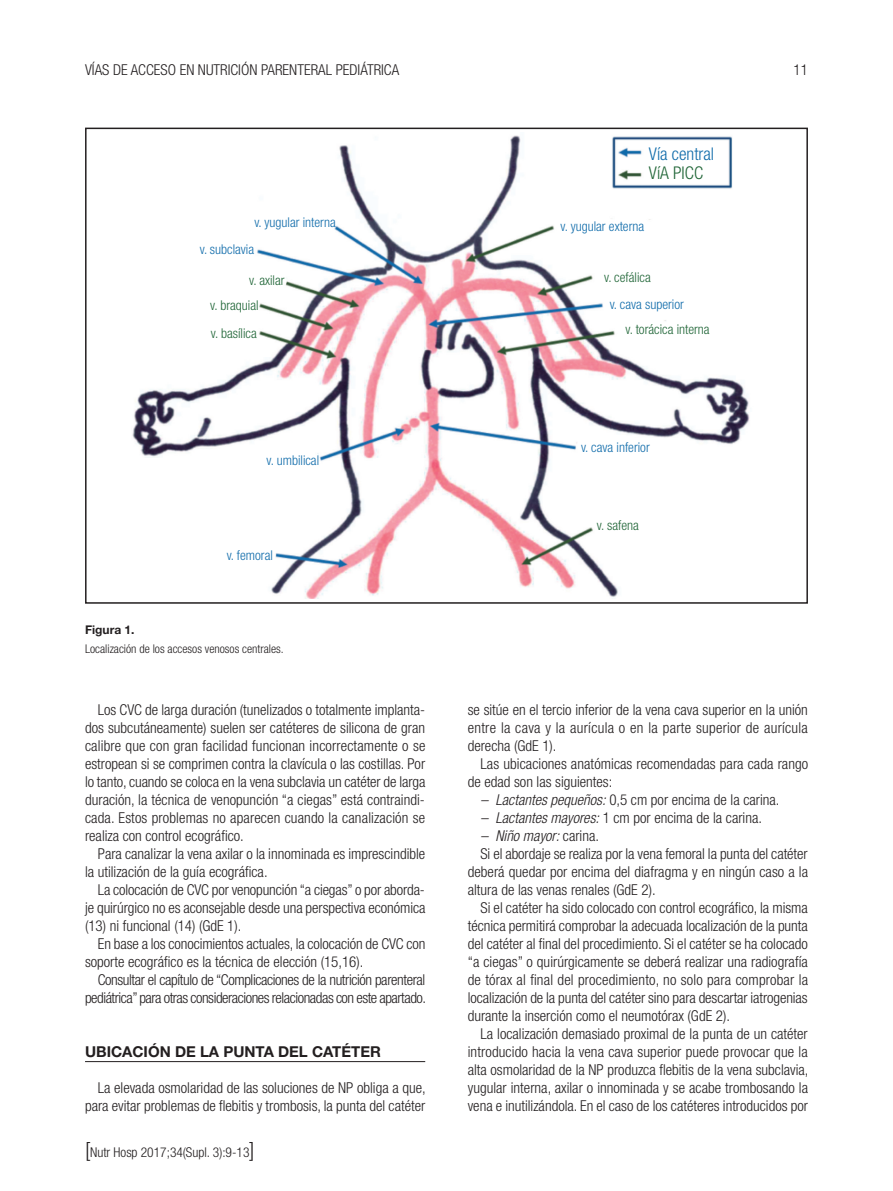
<style>
.page{position:relative;width:893px;height:1191px;background:#fff}
.page>*{position:absolute;margin:0;border:0;box-sizing:border-box;transform-origin:0 0}
.t1{font:300 condensed 17.55px "Helvetica Neue LT Std";color:#126dab}
.t2{font:300 condensed 17.55px "Helvetica Neue LT Std";color:#216638}
.t3{font:300 condensed 15px/18px "Helvetica Neue LT Std";color:#231f20;text-align:justify}
.t4{font:300 condensed 15px/18px "Helvetica Neue LT Std";letter-spacing:-.03em;color:#231f20;text-align:right}
.t5{font:700 15px "Helvetica Neue LT Std";color:#231f20}
.t6{font:italic 300 condensed 15px "Helvetica Neue LT Std";color:#231f20}
.t7{font:300 condensed 13.5px "Helvetica Neue LT Std";color:#126dab}
.t8{font:300 condensed 13.5px/25px "Helvetica Neue LT Std";color:#216638}
.t9{font:300 condensed 13.5px "Helvetica Neue LT Std";color:#231f20}
.t10{font:300 condensed 12px "Helvetica Neue LT Std";color:#231f20}
.t11{font:700 12px "Helvetica Neue LT Std";color:#231f20}
.s1{font-size:21px}
.s2{font-style:italic}
.s3{font-style:normal}
</style>
<div class="page">
<hr style="left:85px;top:1061px;width:340px;height:1px;background:#231f20">
<img style="left:132px;top:135px;width:618px;height:464px">
<div style="left:85px;top:128px;width:723px;height:475px;border:2px solid #231f20"></div>
<p class="t3" style="left:85px;top:60px;width:316px">VÍAS DE ACCESO EN NUTRICIÓN PARENTERAL PEDIÁTRICA</p>
<p class="t3" style="left:793px;top:60px;width:16px">11</p>
<p class="t7" style="left:254px;top:214px;width:83px">v. yugular interna</p>
<p class="t7" style="left:200px;top:241px;width:56px">v. subclavia</p>
<p class="t8" style="left:210px;top:267px;width:76px;text-indent:39px">v. axilar v. braquial</p>
<p class="t8" style="left:211px;top:321px;width:47px">v. basílica</p>
<p class="t7" style="left:267px;top:452px;width:54px">v. umbilical</p>
<p class="t7" style="left:227px;top:547px;width:48px">v. femoral</p>
<p class="t11" style="left:85px;top:622px;width:51px">Figura 1.</p>
<p class="t10" style="left:85px;top:641px;width:200px">Localización de los accesos venosos centrales.</p>
<p class="t3" style="left:85px;top:700px;width:342px;text-indent:13px">Los CVC de larga duración (tunelizados o totalmente implanta&shy;dos subcutáneamente) suelen ser catéteres de silicona de gran calibre que con gran facilidad funcionan incorrectamente o se estropean si se comprimen contra la clavícula o las costillas. Por lo tanto, cuando se coloca en la vena subclavia un catéter de larga duración, la técnica de venopunción “a ciegas” está contraindi&shy;cada. Estos problemas no aparecen cuando la canalización se realiza con control ecográfico.</p>
<p class="t3" style="left:85px;top:844px;width:342px;text-indent:13px">Para canalizar la vena axilar o la innominada es imprescindible la utilización de la guía ecográfica.</p>
<p class="t3" style="left:85px;top:880px;width:342px;text-indent:13px">La colocación de CVC por venopunción “a ciegas” o por aborda&shy;je quirúrgico no es aconsejable desde una perspectiva económica (13) ni funcional (14) (GdE 1).</p>
<p class="t3" style="left:85px;top:934px;width:342px;text-indent:13px">En base a los conocimientos actuales, la colocación de CVC con soporte ecográfico es la técnica de elección (15,16).</p>
<p class="t4" style="left:85px;top:970px;width:343px">Consultar el capítulo de “Complicaciones de la nutrición parenteral pediátrica” para otras consideraciones relacionadas con este apartado.</p>
<p class="t5" style="left:85px;top:1042px;width:297px">UBICACIÓN DE LA PUNTA DEL CATÉTER</p>
<p class="t3" style="left:85px;top:1078px;width:342px;text-align:right">La elevada osmolaridad de las soluciones de NP obliga a que, para evitar problemas de flebitis y trombosis, la punta del catéter</p>
<p class="t9" style="left:85px;top:1144px;width:171px"><span class="s1">[</span>Nutr Hosp 2017;34(Supl. 3):9-13<span class="s1">]</span></p>
<p class="t1" style="left:649px;top:144px;width:67px">Vía central</p>
<p class="t2" style="left:649px;top:163px;width:56px">VíA PICC</p>
<p class="t7" style="left:560px;top:218px;width:85px">v. yugular externa</p>
<p class="t8" style="left:604px;top:264px;width:48px">v. cefálica</p>
<p class="t7" style="left:610px;top:296px;width:76px">v. cava superior</p>
<p class="t8" style="left:625px;top:316px;width:86px">v. torácica interna</p>
<p class="t7" style="left:581px;top:439px;width:70px">v. cava inferior</p>
<p class="t8" style="left:597px;top:513px;width:43px">v. safena</p>
<p class="t3" style="left:468px;top:700px;width:342px">se sitúe en el tercio inferior de la vena cava superior en la unión entre la cava y la aurícula o en la parte superior de aurícula derecha (GdE 1).</p>
<p class="t3" style="left:468px;top:754px;width:342px;text-indent:13px">Las ubicaciones anatómicas recomendadas para cada rango de edad son las siguientes:</p>
<p class="t3" style="left:480px;top:790px;width:300px"><span class="s2">– Lactantes pequeños:</span> 0,5 cm por encima de la carina.</p>
<p class="t3" style="left:480px;top:808px;width:283px"><span class="s2">– Lactantes mayores:</span> 1 cm por encima de la carina.</p>
<p class="t6" style="left:480px;top:827px;width:120px">– Niño mayor: <span class="s3">carina.</span></p>
<p class="t3" style="left:480px;top:844px;width:329px">Si el abordaje se realiza por la vena femoral la punta del catéter</p>
<p class="t3" style="left:468px;top:862px;width:342px">deberá quedar por encima del diafragma y en ningún caso a la</p>
<p class="t3" style="left:468px;top:880px;width:189px">altura de las venas renales (GdE 2).</p>
<p class="t3" style="left:480px;top:898px;width:329px">Si el catéter ha sido colocado con control ecográfico, la misma</p>
<p class="t3" style="left:468px;top:916px;width:342px">técnica permitirá comprobar la adecuada localización de la punta</p>
<p class="t3" style="left:468px;top:934px;width:342px">del catéter al final del procedimiento. Si el catéter se ha colocado</p>
<p class="t3" style="left:468px;top:952px;width:342px">“a ciegas” o quirúrgicamente se deberá realizar una radiografía</p>
<p class="t3" style="left:468px;top:970px;width:342px">de tórax al final del procedimiento, no solo para comprobar la</p>
<p class="t3" style="left:468px;top:988px;width:341px">localización de la punta del catéter sino para descartar iatrogenias</p>
<p class="t3" style="left:468px;top:1006px;width:264px">durante la inserción como el neumotórax (GdE 2).</p>
<p class="t3" style="left:480px;top:1024px;width:329px">La localización demasiado proximal de la punta de un catéter</p>
<p class="t3" style="left:468px;top:1042px;width:341px">introducido hacia la vena cava superior puede provocar que la</p>
<p class="t3" style="left:468px;top:1060px;width:342px">alta osmolaridad de la NP produzca flebitis de la vena subclavia,</p>
<p class="t3" style="left:468px;top:1078px;width:342px">yugular interna, axilar o innominada y se acabe trombosando la</p>
<p class="t3" style="left:468px;top:1096px;width:342px">vena e inutilizándola. En el caso de los catéteres introducidos por</p>
</div>
